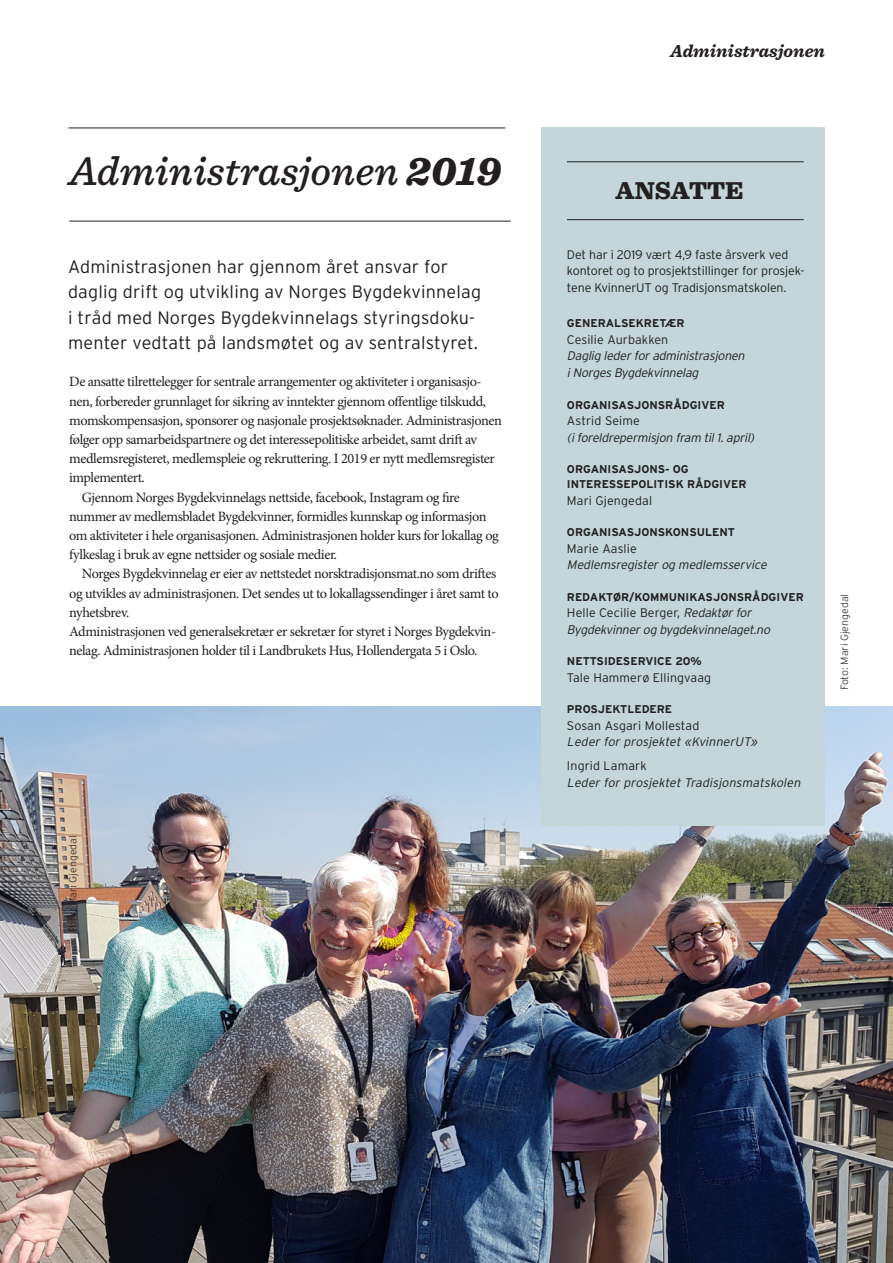
<style>
.page{position:relative;width:893px;height:1263px;background:#fff}
.page>*{position:absolute;margin:0;border:0;box-sizing:border-box;transform-origin:0 0}
.t1{font:italic 500 42px "Sentinel";color:#231f20}
.t2{font:900 25.5px "Sentinel";color:#231f20}
.t3{font:300 18px/25.5px "Interstate RES";letter-spacing:.01em;color:#231f20}
.t4{font:italic 700 18px "Sentinel";color:#231f20}
.t5{font:14.25px "Minion Pro";letter-spacing:-.03em;color:#231f20}
.t6{font:italic 300 12.45px/16.5px "Interstate RES";letter-spacing:-.02em;color:#231f20}
.t7{font:300 12.45px/16.5px "Interstate RES";letter-spacing:-.01em;color:#231f20}
.t8{font:300 12.45px "Interstate RES";letter-spacing:.01em;color:#231f20}
.t9{font:italic 300 12.45px "Interstate RES";letter-spacing:.01em;color:#231f20}
.t10{font:700 11.25px/15px "Interstate RES";color:#231f20}
.t11{font:300 10.5px "Interstate RES";color:#231f20}
.s1{font-weight:900}
.s2{font-style:normal}
</style>
<div class="page">
<img style="left:0;top:706px;width:893px;height:557px">
<div style="left:541px;top:128px;width:284px;height:698px;background:#c4d6d9"></div>
<hr style="left:567px;top:161px;width:237px;height:1px;background:#231f20">
<hr style="left:567px;top:219px;width:237px;height:1px;background:#231f20">
<hr style="left:69px;top:221px;width:442px;height:1px;background:#231f20">
<hr style="left:68px;top:128px;width:437px;height:1px;background:#231f20">
<h1 class="t1" style="left:69px;top:139px;width:433px">Administrasjonen <span class="s1">2019</span></h1>
<p class="t3" style="left:68px;top:254px;width:415px">Administrasjonen har gjennom året ansvar for daglig drift og utvikling av Norges Bygdekvinnelag i tråd med Norges Bygdekvinnelags styringsdoku&shy;menter vedtatt på landsmøtet og av sentralstyret.</p>
<p class="t5" style="left:69px;top:372px;width:414px">De ansatte tilrettelegger for sentrale arrangementer og aktiviteter i organisasjo-</p>
<p class="t5" style="left:69px;top:391px;width:418px">nen, forbereder grunnlaget for sikring av inntekter gjennom offentlige tilskudd,</p>
<p class="t5" style="left:69px;top:411px;width:434px">momskompensasjon, sponsorer og nasjonale prosjektsøknader. Administrasjonen</p>
<p class="t5" style="left:69px;top:430px;width:409px">følger opp samarbeidspartnere og det interessepolitiske arbeidet, samt drift av</p>
<p class="t5" style="left:69px;top:449px;width:427px">medlemsregisteret, medlemspleie og rekruttering. I 2019 er nytt medlemsregister</p>
<p class="t5" style="left:69px;top:468px;width:77px">implementert.</p>
<p class="t5" style="left:82px;top:487px;width:379px">Gjennom Norges Bygdekvinnelags nettside, facebook, Instagram og fire</p>
<p class="t5" style="left:69px;top:507px;width:419px">nummer av medlemsbladet Bygdekvinner, formidles kunnskap og informasjon</p>
<p class="t5" style="left:69px;top:526px;width:431px">om aktiviteter i hele organisasjonen. Administrasjonen holder kurs for lokallag og</p>
<p class="t5" style="left:69px;top:545px;width:269px">fylkeslag i bruk av egne nettsider og sosiale medier.</p>
<p class="t5" style="left:82px;top:564px;width:416px">Norges Bygdekvinnelag er eier av nettstedet norsktradisjonsmat.no som driftes</p>
<p class="t5" style="left:69px;top:583px;width:431px">og utvikles av administrasjonen. Det sendes ut to lokallagssendinger i året samt to</p>
<p class="t5" style="left:69px;top:603px;width:62px">nyhetsbrev.</p>
<p class="t5" style="left:69px;top:622px;width:428px">Administrasjonen ved generalsekretær er sekretær for styret i Norges Bygdekvin-</p>
<p class="t5" style="left:69px;top:641px;width:410px">nelag. Administrasjonen holder til i Landbrukets Hus, Hollendergata 5 i Oslo.</p>
<p class="t11" style="left:67px;top:932px;width:98px;rotate:-90deg">Foto: Mari Gjengedal</p>
<p class="t4" style="left:670px;top:37px;width:156px">Administrasjonen</p>
<h2 class="t2" style="left:615px;top:170px;width:130px">ANSATTE</h2>
<p class="t7" style="left:567px;top:246px;width:239px">Det har i 2019 vært 4,9 faste årsverk ved kontoret og to prosjektstillinger for prosjek&shy;tene KvinnerUT og Tradisjonsmatskolen.</p>
<p class="t10" style="left:567px;top:316px;width:119px">GENERALSEKRETÆR</p>
<p class="t8" style="left:567px;top:333px;width:103px">Cesilie Aurbakken</p>
<p class="t6" style="left:567px;top:348px;width:179px">Daglig leder for administrasjonen i Norges Bygdekvinnelag</p>
<p class="t10" style="left:567px;top:397px;width:159px">ORGANISASJONSRÅDGIVER</p>
<p class="t8" style="left:567px;top:414px;width:74px">Astrid Seime</p>
<p class="t6" style="left:567px;top:429px;width:189px">(i foreldrepermisjon fram til 1. april)</p>
<p class="t10" style="left:567px;top:461px;width:181px">ORGANISASJONS- OG<br>INTERESSEPOLITISK RÅDGIVER</p>
<p class="t8" style="left:567px;top:493px;width:87px">Mari Gjengedal</p>
<p class="t10" style="left:567px;top:524px;width:169px">ORGANISASJONSKONSULENT</p>
<p class="t8" style="left:567px;top:541px;width:71px">Marie Aaslie</p>
<p class="t6" style="left:567px;top:556px;width:201px">Medlemsregister og medlemsservice</p>
<p class="t10" style="left:567px;top:589px;width:238px">REDAKTØR/KOMMUNIKASJONSRÅDGIVER</p>
<p class="t6" style="left:567px;top:604px;width:205px"><span class="s2">Helle Cecilie Berger,</span> Redaktør for<br>Bygdekvinner og bygdekvinnelaget.no</p>
<p class="t10" style="left:567px;top:653px;width:136px">NETTSIDESERVICE 20%</p>
<p class="t8" style="left:567px;top:670px;width:146px">Tale Hammerø Ellingvaag</p>
<p class="t10" style="left:567px;top:701px;width:107px">PROSJEKTLEDERE</p>
<p class="t8" style="left:567px;top:718px;width:134px">Sosan Asgari Mollestad</p>
<p class="t9" style="left:567px;top:735px;width:192px">Leder for prosjektet «KvinnerUT»</p>
<p class="t8" style="left:567px;top:759px;width:81px">Ingrid Lamark</p>
<p class="t9" style="left:567px;top:775px;width:235px">Leder for prosjektet Tradisjonsmatskolen</p>
<p class="t11" style="left:839px;top:690px;width:98px;rotate:-90deg">Foto: Mari Gjengedal</p>
</div>
